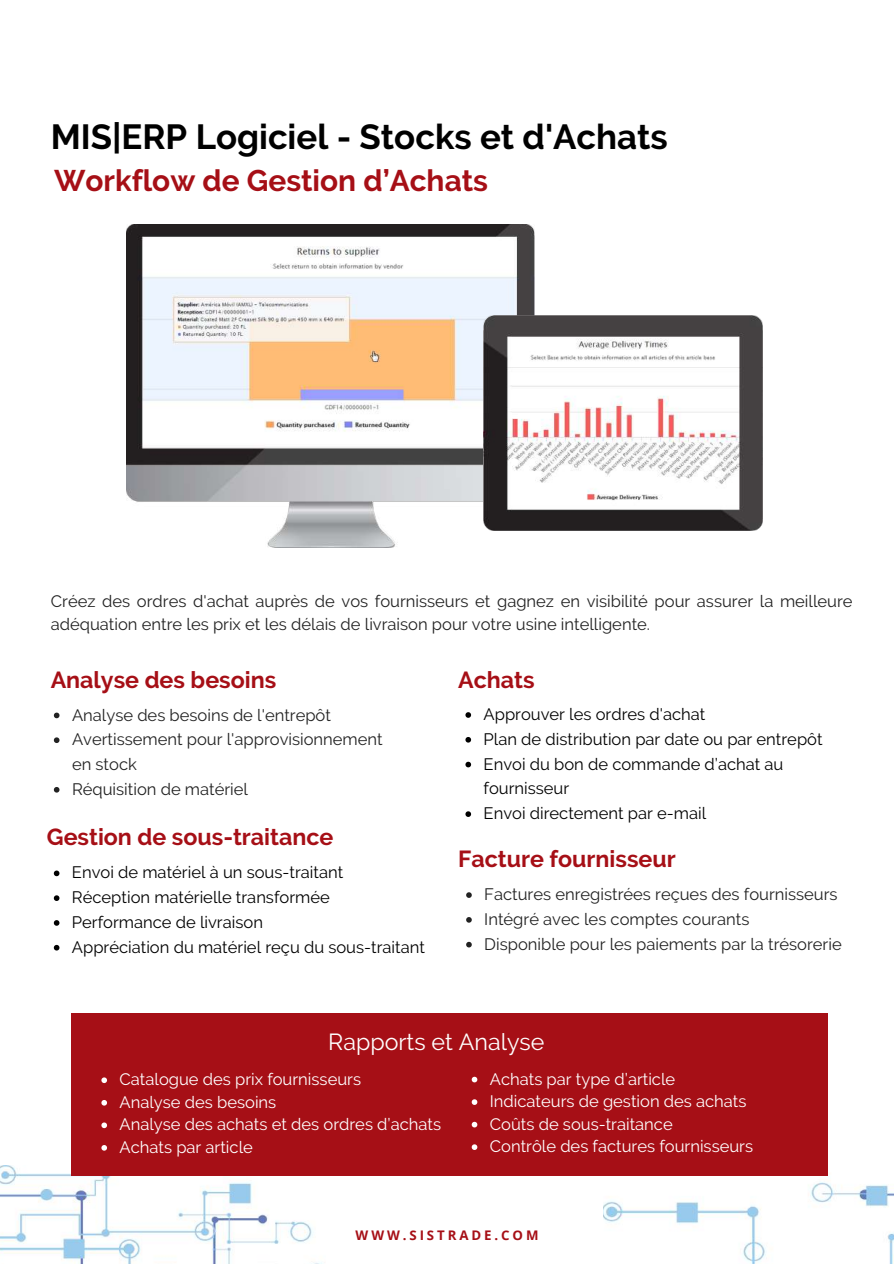
<style>
.page{position:relative;width:894px;height:1264px;background:#fff}
.page>*{position:absolute;margin:0;border:0;box-sizing:border-box;transform-origin:0 0}
.t1{font:700 34.8px "Raleway";color:#000}
.t2{font:700 29.85px "Raleway";color:#a60f16}
.t3{font:700 23.25px "Raleway";color:#a60f16}
.t4{font:23.25px "Raleway";color:#fff}
.t5{font:16.5px/24.8px "Raleway";color:#222}
.t6{font:16.5px/24.8px "Raleway";color:#000}
.t7{font:16.5px/22.5px "Raleway";color:#fff}
.t8{font:700 13.2px "Open Sans";letter-spacing:.22em;color:#a60f16}
</style>
<div class="page">
<img style="left:603px;top:1164px;width:290px;height:99px">
<img style="left:0;top:1165px;width:326px;height:98px">
<svg style="left:465px;top:712px;width:6px;height:5px"></svg>
<svg style="left:465px;top:737px;width:6px;height:5px"></svg>
<svg style="left:465px;top:761px;width:6px;height:6px"></svg>
<svg style="left:465px;top:811px;width:6px;height:6px"></svg>
<svg style="left:54px;top:870px;width:5px;height:6px"></svg>
<svg style="left:54px;top:895px;width:5px;height:6px"></svg>
<svg style="left:54px;top:920px;width:5px;height:5px"></svg>
<svg style="left:54px;top:944px;width:5px;height:6px"></svg>
<svg style="left:54px;top:712px;width:5px;height:6px"></svg>
<svg style="left:54px;top:737px;width:5px;height:6px"></svg>
<svg style="left:54px;top:787px;width:5px;height:5px"></svg>
<svg style="left:466px;top:892px;width:5px;height:5px"></svg>
<svg style="left:466px;top:917px;width:5px;height:5px"></svg>
<svg style="left:466px;top:941px;width:5px;height:6px"></svg>
<div style="left:71px;top:1013px;width:756px;height:161px;background:#a60f16"></div>
<svg style="left:101px;top:1077px;width:6px;height:6px"></svg>
<svg style="left:101px;top:1100px;width:6px;height:5px"></svg>
<svg style="left:101px;top:1122px;width:6px;height:6px"></svg>
<svg style="left:101px;top:1145px;width:6px;height:5px"></svg>
<svg style="left:471px;top:1076px;width:6px;height:6px"></svg>
<svg style="left:471px;top:1099px;width:6px;height:5px"></svg>
<svg style="left:471px;top:1121px;width:6px;height:6px"></svg>
<svg style="left:471px;top:1144px;width:6px;height:5px"></svg>
<img style="left:126px;top:224px;width:408px;height:323px">
<img style="left:483px;top:315px;width:279px;height:216px">
<h1 class="t1" style="left:51px;top:116px;width:618px">MIS|ERP Logiciel - Stocks et d'Achats</h1>
<h2 class="t2" style="left:54px;top:163px;width:435px">Workflow de Gestion d’Achats</h2>
<p class="t5" style="left:51px;top:590px;width:803px;line-height:22.5px">Créez des ordres d'achat auprès de vos fournisseurs et gagnez en visibilité pour assurer la meilleure adéquation entre les prix et les délais de livraison pour votre usine intelligente.</p>
<h3 class="t3" style="left:51px;top:666px;width:227px">Analyse des besoins</h3>
<h3 class="t3" style="left:458px;top:666px;width:78px">Achats</h3>
<p class="t5" style="left:72px;top:702px;width:312px">Analyse des besoins de l'entrepôt<br>Avertissement pour l'approvisionnement en stock<br>Réquisition de matériel</p>
<h3 class="t3" style="left:47px;top:823px;width:288px">Gestion de sous-traitance</h3>
<p class="t6" style="left:72px;top:860px;width:354px">Envoi de matériel à un sous-traitant Réception matérielle transformée Performance de livraison<br>Appréciation du matériel reçu du sous-traitant</p>
<p class="t6" style="left:483px;top:702px;width:340px">Approuver les ordres d'achat<br>Plan de distribution par date ou par entrepôt<br>Envoi du bon de commande d’achat au fournisseur<br>Envoi directement par e-mail</p>
<h3 class="t3" style="left:458px;top:845px;width:219px">Facture fournisseur</h3>
<p class="t5" style="left:484px;top:882px;width:359px">Factures enregistrées reçues des fournisseurs<br>Intégré avec les comptes courants<br>Disponible pour les paiements par la trésorerie</p>
<h3 class="t4" style="left:328px;top:1028px;width:218px">Rapports et Analyse</h3>
<p class="t7" style="left:119px;top:1068px;width:323px">Catalogue des prix fournisseurs<br>Analyse des besoins<br>Analyse des achats et des ordres d’achats<br>Achats par article</p>
<p class="t7" style="left:489px;top:1067px;width:265px">Achats par type d’article<br>Indicateurs de gestion des achats<br>Coûts de sous-traitance<br>Contrôle des factures fournisseurs</p>
<p class="t8" style="left:355px;top:1225px;width:184px">WWW.SISTRADE.COM</p>
</div>
